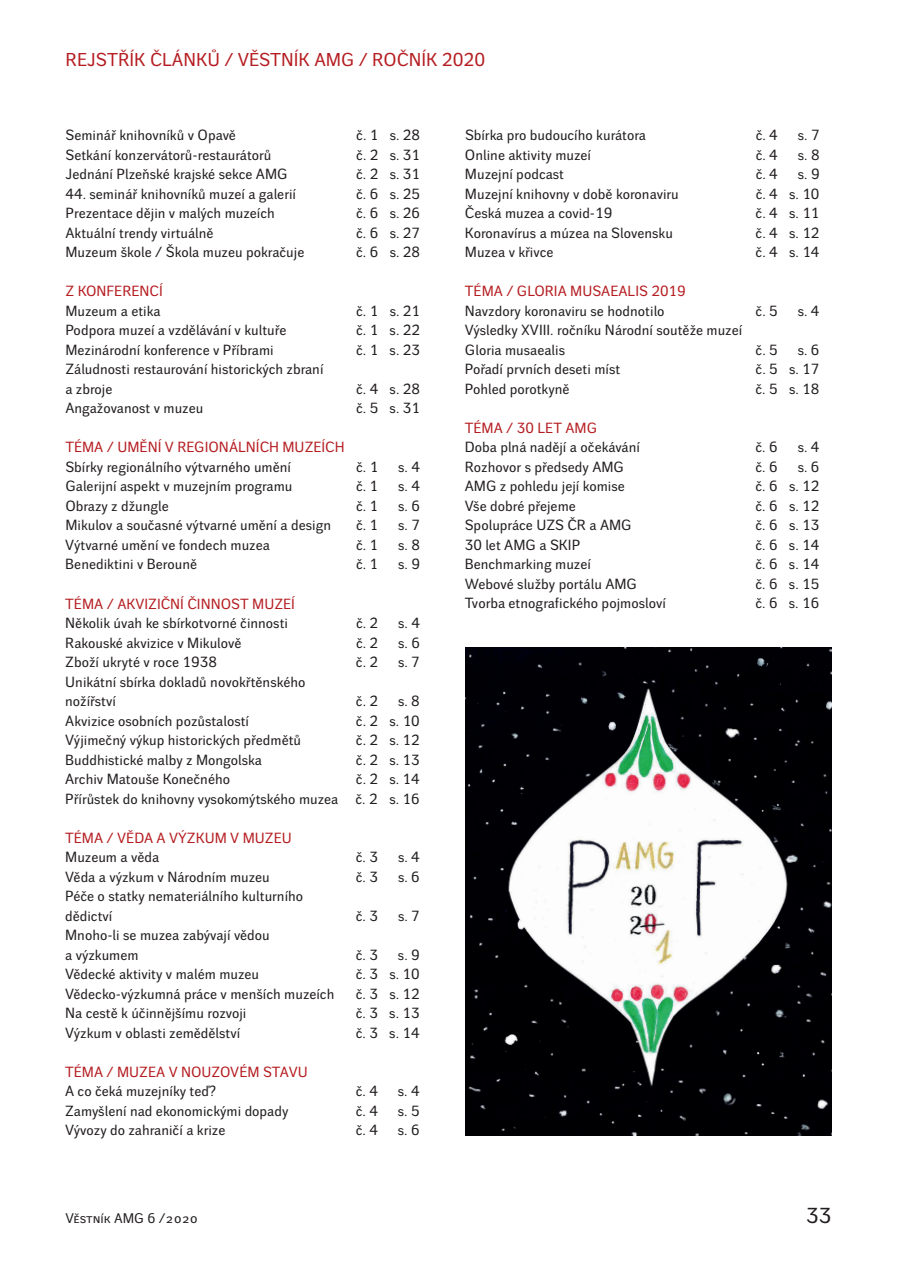
<style>
.page{position:relative;width:897px;height:1267px;background:#fff}
.page>*{position:absolute;margin:0;border:0;box-sizing:border-box;transform-origin:0 0}
.t1{font:21px "Walbaum Grotesk Text";color:#231f20}
.t2{font:18px "Walbaum Grotesk Text";letter-spacing:.02em;color:#b51d21}
.t3{font:14.25px/19.5px "Walbaum Grotesk Text";color:#231f20}
.t4{font:14.25px "Walbaum Grotesk Text";color:#b51d21}
.t5{font:14.25px "Walbaum Grotesk Text";letter-spacing:.095em;color:#b51d21}
.t6{font:13.5px "Walbaum Grotesk Text";color:#231f20}
</style>
<div class="page">
<img style="left:465px;top:647px;width:366px;height:488px">
<p class="t2" style="left:66px;top:49px;width:421px">rejstřík článků / Věstník AMG / ročník 2020</p>
<p class="t3" style="left:66px;top:126px;width:172px">Seminář knihovníků v Opavě</p>
<p class="t3" style="left:356px;top:126px;width:65px">č. 1 s. 28</p>
<p class="t3" style="left:66px;top:146px;width:207px">Setkání konzervátorů-restaurátorů</p>
<p class="t3" style="left:356px;top:146px;width:65px">č. 2 s. 31</p>
<p class="t3" style="left:65px;top:165px;width:224px">Jednání Plzeňské krajské sekce AMG</p>
<p class="t3" style="left:356px;top:165px;width:65px">č. 2 s. 31</p>
<p class="t3" style="left:65px;top:185px;width:232px">44. seminář knihovníků muzeí a galerií</p>
<p class="t3" style="left:356px;top:185px;width:65px">č. 6 s. 25</p>
<p class="t3" style="left:65px;top:204px;width:211px">Prezentace dějin v malých muzeích</p>
<p class="t3" style="left:356px;top:204px;width:65px">č. 6 s. 26</p>
<p class="t3" style="left:65px;top:224px;width:150px">Aktuální trendy virtuálně</p>
<p class="t3" style="left:356px;top:224px;width:65px">č. 6 s. 27</p>
<p class="t3" style="left:65px;top:243px;width:240px">Muzeum škole / Škola muzeu pokračuje</p>
<p class="t3" style="left:356px;top:243px;width:65px">č. 6 s. 28</p>
<p class="t5" style="left:65px;top:283px;width:99px">Z konferencí</p>
<p class="t3" style="left:65px;top:302px;width:97px">Muzeum a etika</p>
<p class="t3" style="left:356px;top:302px;width:65px">č. 1 s. 21</p>
<p class="t3" style="left:65px;top:321px;width:222px">Podpora muzeí a vzdělávání v kultuře</p>
<p class="t3" style="left:356px;top:321px;width:65px">č. 1 s. 22</p>
<p class="t3" style="left:65px;top:341px;width:210px">Mezinárodní konference v Příbrami</p>
<p class="t3" style="left:356px;top:341px;width:65px">č. 1 s. 23</p>
<p class="t3" style="left:65px;top:360px;width:259px">Záludnosti restaurování historických zbraní a zbroje</p>
<p class="t3" style="left:356px;top:380px;width:65px">č. 4 s. 28</p>
<p class="t3" style="left:65px;top:399px;width:139px">Angažovanost v muzeu</p>
<p class="t3" style="left:356px;top:399px;width:65px">č. 5 s. 31</p>
<p class="t4" style="left:65px;top:439px;width:281px">Téma / Um ění v regionálních muzeích</p>
<p class="t3" style="left:65px;top:458px;width:227px">Sbírky regionálního výtvarného umění</p>
<p class="t3" style="left:356px;top:458px;width:24px">č. 1</p>
<p class="t3" style="left:398px;top:458px;width:23px">s. 4</p>
<p class="t3" style="left:65px;top:477px;width:228px">Galerijní aspekt v muzejním programu</p>
<p class="t3" style="left:356px;top:477px;width:24px">č. 1</p>
<p class="t3" style="left:398px;top:477px;width:23px">s. 4</p>
<p class="t3" style="left:65px;top:497px;width:105px">Obrazy z džungle</p>
<p class="t3" style="left:356px;top:497px;width:24px">č. 1</p>
<p class="t3" style="left:398px;top:497px;width:23px">s. 6</p>
<p class="t3" style="left:65px;top:516px;width:267px">Mikulov a současné výtvarné umění a design</p>
<p class="t3" style="left:356px;top:516px;width:24px">č. 1</p>
<p class="t3" style="left:398px;top:516px;width:23px">s. 7</p>
<p class="t3" style="left:65px;top:536px;width:206px">Výtvarné umění ve fondech muzea</p>
<p class="t3" style="left:356px;top:536px;width:24px">č. 1</p>
<p class="t3" style="left:398px;top:536px;width:23px">s. 8</p>
<p class="t3" style="left:65px;top:555px;width:133px">Benediktini v Berouně</p>
<p class="t3" style="left:356px;top:555px;width:24px">č. 1</p>
<p class="t3" style="left:398px;top:555px;width:23px">s. 9</p>
<p class="t4" style="left:65px;top:595px;width:231px">Téma / Akviziční či nnost muzeí</p>
<p class="t3" style="left:65px;top:614px;width:224px">N ěkolik úvah ke sbírkotvorné činnosti</p>
<p class="t3" style="left:356px;top:614px;width:24px">č. 2</p>
<p class="t3" style="left:398px;top:614px;width:23px">s. 4</p>
<p class="t3" style="left:65px;top:633px;width:178px">Rakouské akvizice v Mikulově</p>
<p class="t3" style="left:356px;top:633px;width:24px">č. 2</p>
<p class="t3" style="left:398px;top:633px;width:23px">s. 6</p>
<p class="t3" style="left:65px;top:653px;width:153px">Zboží ukryté v roce 1938</p>
<p class="t3" style="left:356px;top:653px;width:24px">č. 2</p>
<p class="t3" style="left:398px;top:653px;width:23px">s. 7</p>
<p class="t3" style="left:65px;top:672px;width:242px">Unikátní sbírka dokladů novokřtěnského nožířství</p>
<p class="t3" style="left:356px;top:692px;width:24px">č. 2</p>
<p class="t3" style="left:398px;top:692px;width:23px">s. 8</p>
<p class="t3" style="left:65px;top:711px;width:185px">Akvizice osobních pozůstalostí</p>
<p class="t3" style="left:356px;top:711px;width:65px">č. 2 s. 10</p>
<p class="t3" style="left:65px;top:731px;width:237px">Výjimečný výkup historických předmětů</p>
<p class="t3" style="left:356px;top:731px;width:65px">č. 2 s. 12</p>
<p class="t3" style="left:65px;top:750px;width:198px">Buddhistické malby z Mongolska</p>
<p class="t3" style="left:356px;top:750px;width:65px">č. 2 s. 13</p>
<p class="t3" style="left:65px;top:770px;width:166px">Archiv Matouše Konečného</p>
<p class="t3" style="left:65px;top:770px;width:356px;text-align:right">č. 2 s. 14<br>Přírůstek do knihovny vysokomýtského muzea č. 2 s. 16</p>
<p class="t4" style="left:65px;top:829px;width:226px">Téma / Věda a výzkum v muzeu</p>
<p class="t3" style="left:65px;top:848px;width:95px">Muzeum a věda</p>
<p class="t3" style="left:356px;top:848px;width:24px">č. 3</p>
<p class="t3" style="left:398px;top:848px;width:23px">s. 4</p>
<p class="t3" style="left:65px;top:867px;width:206px">Věda a výzkum v Národním muzeu</p>
<p class="t3" style="left:356px;top:867px;width:24px">č. 3</p>
<p class="t3" style="left:398px;top:867px;width:23px">s. 6</p>
<p class="t3" style="left:65px;top:887px;width:239px">Péče o statky nemateriálního kulturního dědictví</p>
<p class="t3" style="left:356px;top:906px;width:24px">č. 3</p>
<p class="t3" style="left:398px;top:906px;width:23px">s. 7</p>
<p class="t3" style="left:65px;top:926px;width:206px">Mnoho-li se muzea zabývají vědou a výzkumem</p>
<p class="t3" style="left:356px;top:945px;width:24px">č. 3</p>
<p class="t3" style="left:398px;top:945px;width:23px">s. 9</p>
<p class="t3" style="left:65px;top:965px;width:195px">Vědecké aktivity v malém muzeu</p>
<p class="t3" style="left:356px;top:965px;width:65px">č. 3 s. 10</p>
<p class="t3" style="left:65px;top:984px;width:271px">Vědecko-výzkumná práce v menších muzeích</p>
<p class="t3" style="left:356px;top:984px;width:65px">č. 3 s. 12</p>
<p class="t3" style="left:65px;top:1003px;width:183px">N a cestě k účinnějšímu rozvoji</p>
<p class="t3" style="left:356px;top:1003px;width:65px">č. 3 s. 13</p>
<p class="t3" style="left:65px;top:1023px;width:177px">Výzkum v oblasti zemědělství</p>
<p class="t3" style="left:356px;top:1023px;width:65px">č. 3 s. 14</p>
<p class="t4" style="left:65px;top:1063px;width:219px">Téma / Muzea v nouzovém stavu</p>
<p class="t3" style="left:65px;top:1081px;width:152px">A co čeká muzejníky teď?</p>
<p class="t3" style="left:356px;top:1081px;width:24px">č. 4</p>
<p class="t3" style="left:398px;top:1081px;width:23px">s. 4</p>
<p class="t3" style="left:65px;top:1101px;width:225px">Zamyšlení nad ekonomickými dopady</p>
<p class="t3" style="left:356px;top:1101px;width:24px">č. 4</p>
<p class="t3" style="left:398px;top:1101px;width:23px">s. 5</p>
<p class="t3" style="left:65px;top:1120px;width:162px">Vývozy do zahraničí a krize</p>
<p class="t3" style="left:356px;top:1120px;width:24px">č. 4</p>
<p class="t3" style="left:398px;top:1120px;width:23px">s. 6</p>
<p class="t3" style="left:465px;top:126px;width:182px">Sbírka pro budoucího kurátora</p>
<p class="t3" style="left:755px;top:126px;width:24px">č. 4</p>
<p class="t3" style="left:797px;top:126px;width:23px">s. 7</p>
<p class="t3" style="left:465px;top:145px;width:127px">Online aktivity muzeí</p>
<p class="t3" style="left:755px;top:145px;width:24px">č. 4</p>
<p class="t3" style="left:797px;top:145px;width:23px">s. 8</p>
<p class="t3" style="left:465px;top:165px;width:101px">Muzejní podcast</p>
<p class="t3" style="left:755px;top:165px;width:24px">č. 4</p>
<p class="t3" style="left:797px;top:165px;width:23px">s. 9</p>
<p class="t3" style="left:465px;top:184px;width:215px">Muzejní knihovny v době koronaviru</p>
<p class="t3" style="left:755px;top:184px;width:65px">č. 4 s. 10</p>
<p class="t3" style="left:465px;top:204px;width:149px">Česká muzea a covid-19</p>
<p class="t3" style="left:755px;top:204px;width:65px">č. 4 s. 11</p>
<p class="t3" style="left:465px;top:223px;width:209px">Koronavírus a múzea na Slovensku</p>
<p class="t3" style="left:755px;top:223px;width:65px">č. 4 s. 12</p>
<p class="t3" style="left:465px;top:243px;width:90px">Muzea v křivce</p>
<p class="t3" style="left:755px;top:243px;width:65px">č. 4 s. 14</p>
<p class="t4" style="left:465px;top:283px;width:88px">Téma / Gloria</p>
<p class="t4" style="left:570px;top:283px;width:117px">musaealis 2019</p>
<p class="t3" style="left:465px;top:301px;width:201px">N avzdory koronaviru se hodnotilo</p>
<p class="t3" style="left:755px;top:301px;width:24px">č. 5</p>
<p class="t3" style="left:797px;top:301px;width:23px">s. 4</p>
<p class="t3" style="left:465px;top:321px;width:279px">Výsledky XVIII. ročníku N árodní soutěže muzeí<br>Gloria musaealis</p>
<p class="t3" style="left:755px;top:340px;width:24px">č. 5</p>
<p class="t3" style="left:797px;top:340px;width:23px">s. 6</p>
<p class="t3" style="left:465px;top:360px;width:157px">Pořadí prvních deseti míst</p>
<p class="t3" style="left:755px;top:360px;width:65px">č. 5 s. 17</p>
<p class="t3" style="left:465px;top:379px;width:106px">Pohled porotkyně</p>
<p class="t3" style="left:755px;top:379px;width:65px">č. 5 s. 18</p>
<p class="t4" style="left:465px;top:419px;width:134px">Téma / 30 let AMG</p>
<p class="t3" style="left:465px;top:438px;width:176px">Doba plná nadějí a očekávání</p>
<p class="t3" style="left:755px;top:438px;width:24px">č. 6</p>
<p class="t3" style="left:797px;top:438px;width:23px">s. 4</p>
<p class="t3" style="left:465px;top:457px;width:161px">Rozhovor s předsedy AMG</p>
<p class="t3" style="left:755px;top:457px;width:24px">č. 6</p>
<p class="t3" style="left:797px;top:457px;width:23px">s. 6</p>
<p class="t3" style="left:465px;top:477px;width:161px">AMG z pohledu její komise</p>
<p class="t3" style="left:755px;top:477px;width:65px">č. 6 s. 12</p>
<p class="t3" style="left:464px;top:496px;width:113px">Vše dobré přejeme</p>
<p class="t3" style="left:755px;top:496px;width:65px">č. 6 s. 12</p>
<p class="t3" style="left:464px;top:516px;width:168px">Spolupráce UZS ČR a AMG</p>
<p class="t3" style="left:755px;top:516px;width:65px">č. 6 s. 13</p>
<p class="t3" style="left:464px;top:535px;width:135px">30 let AMG a SKIP</p>
<p class="t3" style="left:755px;top:535px;width:65px">č. 6 s. 14</p>
<p class="t3" style="left:464px;top:555px;width:128px">Benchmarking muzeí</p>
<p class="t3" style="left:755px;top:555px;width:65px">č. 6 s. 14</p>
<p class="t3" style="left:464px;top:574px;width:174px">Webové služby portálu AMG</p>
<p class="t3" style="left:755px;top:574px;width:65px">č. 6 s. 15</p>
<p class="t3" style="left:464px;top:594px;width:203px">Tvorba etnografického pojmosloví</p>
<p class="t3" style="left:755px;top:594px;width:65px">č. 6 s. 16</p>
<p class="t6" style="left:66px;top:1210px;width:134px">Věstník AMG 6 /2020</p>
<h1 class="t1" style="left:806px;top:1203px;width:27px">33</h1>
</div>
